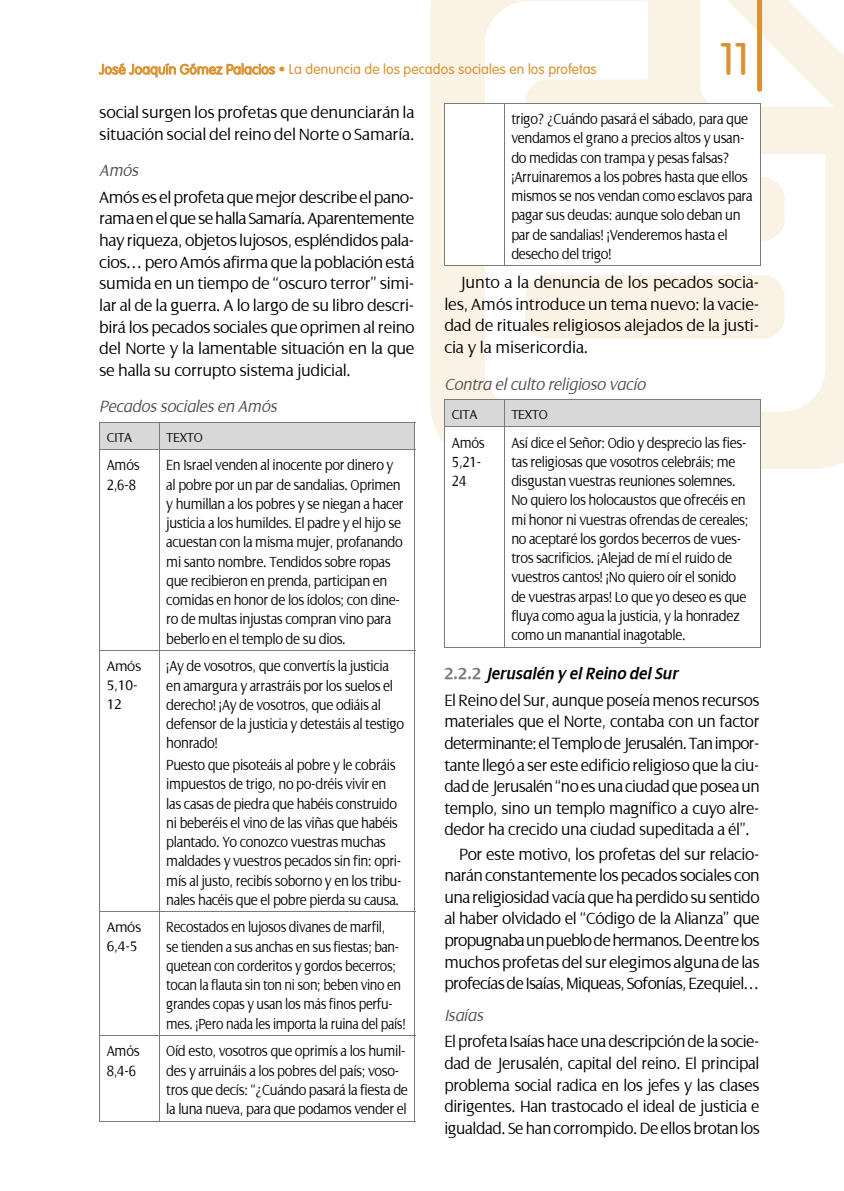
<style>
.page{position:relative;width:844px;height:1191px;background:#fff}
.page>*{position:absolute;margin:0;border:0;box-sizing:border-box;transform-origin:0 0}
.t1{font:300 45.5px "Vag";color:#db912f}
.t2{font:300 17.5px/21.5px "Dialog";letter-spacing:-.02em;color:#000;text-align:justify}
.t3{font:300 17.5px/21.7px "Dialog";letter-spacing:-.02em;color:#000;text-align:justify;scale:.96 1}
.t4{font:italic 300 17.5px "Dialog";letter-spacing:-.01em;color:#4b4b4a}
.t5{font:300 15.75px/19.2px "Dialog";letter-spacing:-.025em;color:#000;scale:.9 1}
.t6{font:300 15.75px/19.2px "Dialog";letter-spacing:-.025em;color:#000;scale:.87 1}
.t7{font:300 14.88px/19.2px "Dialog";letter-spacing:-.025em;color:#000}
.t8{font:300 14px "VAG Rounded Std";letter-spacing:.01em;color:#db912f}
.t9{font:300 14px "Dialog";letter-spacing:-.025em;color:#000}
.s1{font-weight:700;color:#7b7b7a}
.s2{font-weight:600;font-style:italic}
</style>
<div class="page">
<svg style="left:430px;top:0;width:413px;height:469px"></svg>
<div style="left:525px;top:275px;width:259px;height:63px;background:#fbf2e6;border-radius:22px"></div>
<div style="left:525px;top:177px;width:259px;height:64px;background:#fbf2e6;border-radius:22px"></div>
<hr style="left:99px;top:422px;width:60px;height:1px;background:#7b7b7a">
<hr style="left:159px;top:422px;width:256px;height:1px;background:#7b7b7a">
<div style="left:99px;top:423px;width:316px;height:26px;background:#d8d8d8"></div>
<hr style="left:99px;top:449px;width:60px;height:1px;background:#7b7b7a">
<hr style="left:99px;top:450px;width:1px;height:200px;background:#7b7b7a">
<hr style="left:159px;top:449px;width:256px;height:1px;background:#7b7b7a">
<hr style="left:159px;top:450px;width:1px;height:200px;background:#7b7b7a">
<hr style="left:414px;top:450px;width:1px;height:200px;background:#7b7b7a">
<hr style="left:99px;top:650px;width:60px;height:1px;background:#7b7b7a">
<hr style="left:99px;top:651px;width:1px;height:260px;background:#7b7b7a">
<hr style="left:159px;top:650px;width:256px;height:1px;background:#7b7b7a">
<hr style="left:159px;top:651px;width:1px;height:260px;background:#7b7b7a">
<hr style="left:414px;top:651px;width:1px;height:260px;background:#7b7b7a">
<hr style="left:99px;top:911px;width:60px;height:1px;background:#7b7b7a">
<hr style="left:99px;top:912px;width:1px;height:123px;background:#7b7b7a">
<hr style="left:159px;top:911px;width:256px;height:1px;background:#7b7b7a">
<hr style="left:159px;top:912px;width:1px;height:123px;background:#7b7b7a">
<hr style="left:414px;top:912px;width:1px;height:123px;background:#7b7b7a">
<hr style="left:99px;top:1035px;width:60px;height:1px;background:#7b7b7a">
<hr style="left:99px;top:1036px;width:1px;height:84px;background:#7b7b7a">
<hr style="left:159px;top:1035px;width:256px;height:1px;background:#7b7b7a">
<hr style="left:159px;top:1036px;width:1px;height:84px;background:#7b7b7a">
<hr style="left:414px;top:1036px;width:1px;height:84px;background:#7b7b7a">
<hr style="left:99px;top:1120px;width:60px;height:1px;background:#7b7b7a">
<hr style="left:159px;top:1120px;width:256px;height:1px;background:#7b7b7a">
<svg style="left:445px;top:104px;width:314px;height:161px"></svg>
<hr style="left:444px;top:103px;width:60px;height:1px;background:#7b7b7a">
<hr style="left:444px;top:104px;width:1px;height:161px;background:#7b7b7a">
<hr style="left:504px;top:103px;width:256px;height:1px;background:#7b7b7a">
<hr style="left:504px;top:104px;width:1px;height:161px;background:#7b7b7a">
<hr style="left:759px;top:104px;width:1px;height:161px;background:#7b7b7a">
<hr style="left:444px;top:265px;width:60px;height:1px;background:#7b7b7a">
<hr style="left:504px;top:265px;width:256px;height:1px;background:#7b7b7a">
<svg style="left:445px;top:427px;width:314px;height:42px"></svg>
<hr style="left:444px;top:399px;width:60px;height:1px;background:#7b7b7a">
<hr style="left:504px;top:399px;width:256px;height:1px;background:#7b7b7a">
<div style="left:444px;top:400px;width:316px;height:26px;background:#d8d8d8"></div>
<hr style="left:444px;top:426px;width:60px;height:1px;background:#7b7b7a">
<hr style="left:444px;top:427px;width:1px;height:219px;background:#7b7b7a">
<hr style="left:504px;top:426px;width:256px;height:1px;background:#7b7b7a">
<hr style="left:504px;top:427px;width:1px;height:219px;background:#7b7b7a">
<hr style="left:759px;top:427px;width:1px;height:219px;background:#7b7b7a">
<hr style="left:444px;top:646px;width:60px;height:1px;background:#7b7b7a">
<hr style="left:504px;top:646px;width:256px;height:1px;background:#7b7b7a">
<svg style="left:756px;top:0;width:5px;height:92px"></svg>
<svg style="left:99px;top:63px;width:176px;height:15px"></svg>
<p class="t8" style="left:99px;top:61px;width:499px">José Joaquín Gómez Palacios • La denuncia de los pecados sociales en los profetas</p>
<h1 class="t1" style="left:719px;top:34px;width:32px">11</h1>
<p class="t2" style="left:99px;top:102px;width:317px">social surgen los profetas que denunciarán la situación social del reino del Norte o Samaría.</p>
<p class="t4" style="left:99px;top:161px;width:40px">Amós</p>
<p class="t2" style="left:99px;top:186px;width:317px">Amós es el profeta que mejor describe el pano&shy;rama en el que se halla Samaría. Aparentemente hay riqueza, objetos lujosos, espléndidos pala&shy;cios… pero Amós afirma que la población está sumida en un tiempo de “oscuro terror” simi&shy;lar al de la guerra. A lo largo de su libro descri&shy;birá los pecados sociales que oprimen al reino del Norte y la lamentable situación en la que se halla su corrupto sistema judicial.</p>
<p class="t4" style="left:99px;top:397px;width:179px">Pecados sociales en Amós</p>
<p class="t9" style="left:107px;top:430px;width:27px">CITA</p>
<p class="t9" style="left:166px;top:430px;width:38px">TEXTO</p>
<p class="t5" style="left:107px;top:456px;width:38px">Amós<br>2,6-8</p>
<p class="t5" style="left:166px;top:456px;width:265px">En Israel venden al inocente por dinero y al pobre por un par de sandalias. Oprimen y humillan a los pobres y se niegan a hacer justicia a los humildes. El padre y el hijo se acuestan con la misma mujer, profanando mi santo nombre. Tendidos sobre ropas que recibieron en prenda, participan en comidas en honor de los ídolos; con dine&shy;ro de multas injustas compran vino para beberlo en el templo de su dios.</p>
<p class="t7" style="left:107px;top:656px;width:36px">Amós<br>5,10-<br>12</p>
<p class="t5" style="left:166px;top:656px;width:266px">¡Ay de vosotros, que convertís la justicia en amargura y arrastráis por los suelos el derecho! ¡Ay de vosotros, que odiáis al defensor de la justicia y detestáis al testigo honrado!</p>
<p class="t5" style="left:166px;top:755px;width:263px">Puesto que pisoteáis al pobre y le cobráis impuestos de trigo, no po-dréis vivir en las casas de piedra que habéis construido ni beberéis el vino de las viñas que habéis plantado. Yo conozco vuestras muchas maldades y vuestros pecados sin fin: opri&shy;mís al justo, recibís soborno y en los tribu&shy;nales hacéis que el pobre pierda su causa.</p>
<p class="t7" style="left:107px;top:917px;width:36px">Amós<br>6,4-5</p>
<p class="t6" style="left:166px;top:918px;width:277px">Recostados en lujosos divanes de marfil,<br>se tienden a sus anchas en sus fiestas; ban&shy;quetean con corderitos y gordos becerros; tocan la flauta sin ton ni son; beben vino en grandes copas y usan los más finos perfu&shy;mes. ¡Pero nada les importa la ruina del país!</p>
<p class="t5" style="left:107px;top:1041px;width:38px">Amós<br>8,4-6</p>
<p class="t5" style="left:166px;top:1041px;width:270px">Oíd esto, vosotros que oprimís a los humil&shy;des y arruináis a los pobres del país; voso&shy;tros que decís: “¿Cuándo pasará la fiesta de la luna nueva, para que podamos vender el</p>
<p class="t5" style="left:511px;top:109px;width:269px">trigo? ¿Cuándo pasará el sábado, para que vendamos el grano a precios altos y usan&shy;do medidas con trampa y pesas falsas? ¡Arruinaremos a los pobres hasta que ellos mismos se nos vendan como esclavos para pagar sus deudas: aunque solo deban un par de sandalias! ¡Venderemos hasta el desecho del trigo!</p>
<p class="t2" style="left:444px;top:272px;width:317px;text-indent:15px">Junto a la denuncia de los pecados socia&shy;les, Amós introduce un tema nuevo: la vacie&shy;dad de rituales religiosos alejados de la justi&shy;cia y la misericordia.</p>
<p class="t4" style="left:444px;top:374px;width:202px">Contra el culto religioso vacío</p>
<p class="t9" style="left:451px;top:407px;width:27px">CITA</p>
<p class="t9" style="left:511px;top:407px;width:38px">TEXTO</p>
<p class="t5" style="left:451px;top:433px;width:38px">Amós<br>5,21-<br>24</p>
<p class="t5" style="left:511px;top:433px;width:265px">Así dice el Señor: Odio y desprecio las fies&shy;tas religiosas que vosotros celebráis; me disgustan vuestras reuniones solemnes.<br>No quiero los holocaustos que ofrecéis en mi honor ni vuestras ofrendas de cereales; no aceptaré los gordos becerros de vues&shy;tros sacrificios. ¡Alejad de mí el ruido de vuestros cantos! ¡No quiero oír el sonido de vuestras arpas! Lo que yo deseo es que fluya como agua la justicia, y la honradez como un manantial inagotable.</p>
<p class="t3" style="left:444px;top:660px;width:330px;line-height:26.6px"><span class="s1">2.2.2</span> <span class="s2">Jerusalén y el Reino del Sur<br></span>El Reino del Sur, aunque poseía menos recursos</p>
<p class="t3" style="left:444px;top:711px;width:330px">materiales que el Norte, contaba con un factor determinante: el Templo de Jerusalén. Tan impor&shy;tante llegó a ser este edificio religioso que la ciu&shy;dad de Jerusalén “no es una ciudad que posea un templo, sino un templo magnífico a cuyo alre&shy;dedor ha crecido una ciudad supeditada a él”.</p>
<p class="t2" style="left:444px;top:843px;width:317px;text-indent:15px">Por este motivo, los profetas del sur relacio&shy;narán constantemente los pecados sociales con una religiosidad vacía que ha perdido su sentido al haber olvidado el “Código de la Alianza” que propugnaba un pueblo de hermanos. De entre los muchos profetas del sur elegimos alguna de las profecías de Isaías, Miqueas, Sofonías, Ezequiel…</p>
<p class="t4" style="left:444px;top:1005px;width:40px">Isaías</p>
<p class="t3" style="left:444px;top:1031px;width:330px">El profeta Isaías hace una descripción de la socie&shy;dad de Jerusalén, capital del reino. El principal problema social radica en los jefes y las clases dirigentes. Han trastocado el ideal de justicia e igualdad. Se han corrompido. De ellos brotan los</p>
</div>
